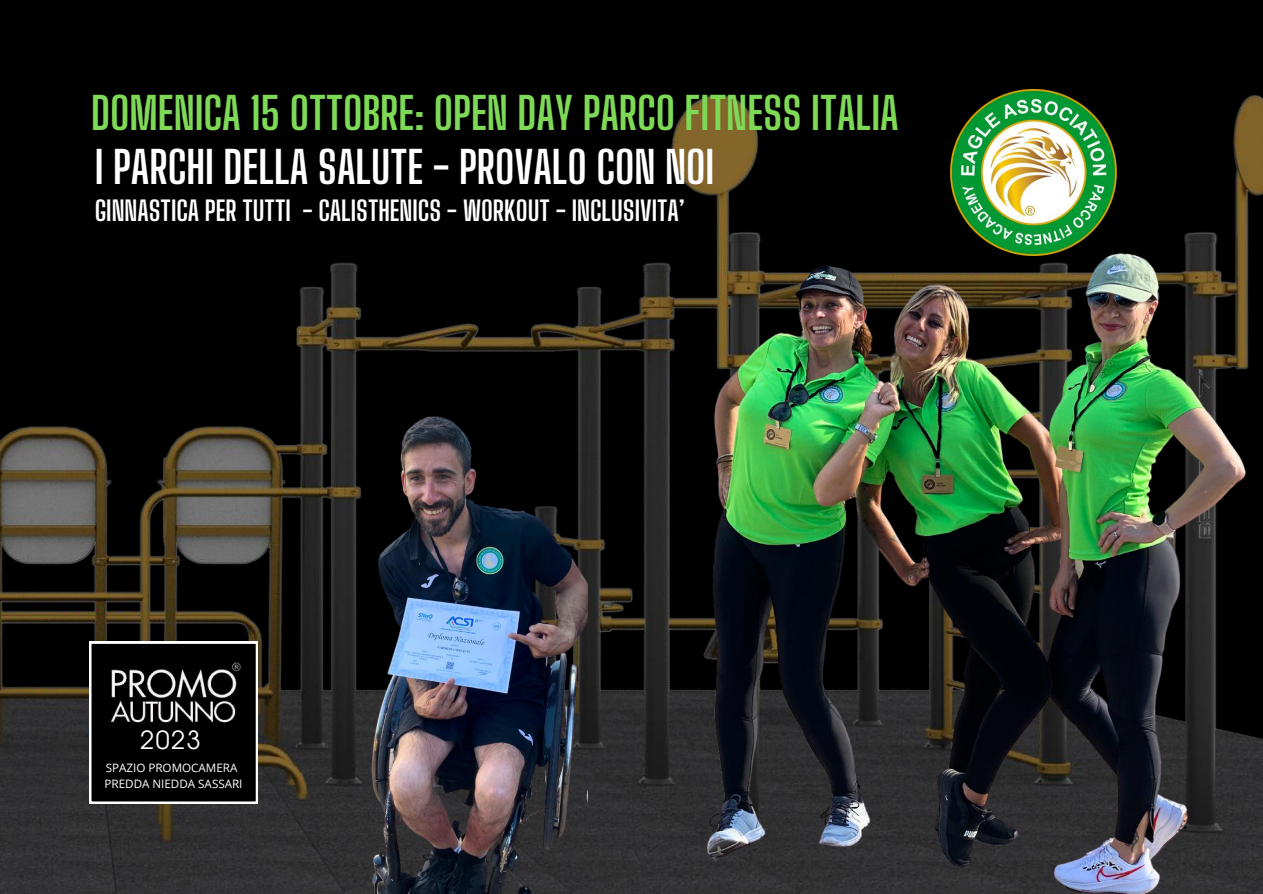
<style>
.page{position:relative;width:1263px;height:894px;background:#fff}
.page>*{position:absolute;margin:0;border:0;box-sizing:border-box;transform-origin:0 0}
.t1{font:700 44.1px "Big Shoulders Display";color:#7ed957}
.t2{font:700 44.1px "Big Shoulders Display";color:#fff}
.t3{font:700 27px "Big Shoulders Display";color:#fff}
.t4{font:25.05px "ITC Avant Garde Pro";color:#fff}
.t5{font:11.55px/16px "Open Sans";color:#fff}
</style>
<div class="page">
<img style="left:0;top:0;width:1263px;height:893px">
<img style="left:631px;top:105px;width:631px;height:788px">
<img style="left:950px;top:89px;width:167px;height:167px">
<img style="left:318px;top:397px;width:270px;height:496px">
<svg style="left:89px;top:641px;width:169px;height:162px;background:#1d1d1d"></svg>
<img style="left:105px;top:661px;width:137px;height:104px">
<h1 class="t1" style="left:91px;top:87px;width:809px">DOMENICA 15 OTTOBRE: OPEN DAY PARCO FITNESS ITALIA</h1>
<h1 class="t2" style="left:95px;top:140px;width:621px">I PARCHI DELLA SALUTE - PROVALO CON NOI</h1>
<p class="t3" style="left:95px;top:194px;width:592px">GINNASTICA PER TUTTI - CALISTHENICS - WORKOUT - INCLUSIVITA’</p>
<p class="t4" style="left:140px;top:730px;width:62px">2023</p>
<p class="t5" style="left:105px;top:759px;width:139px">SPAZIO PROMOCAMERA<br>PREDDA NIEDDA SASSARI</p>
</div>
